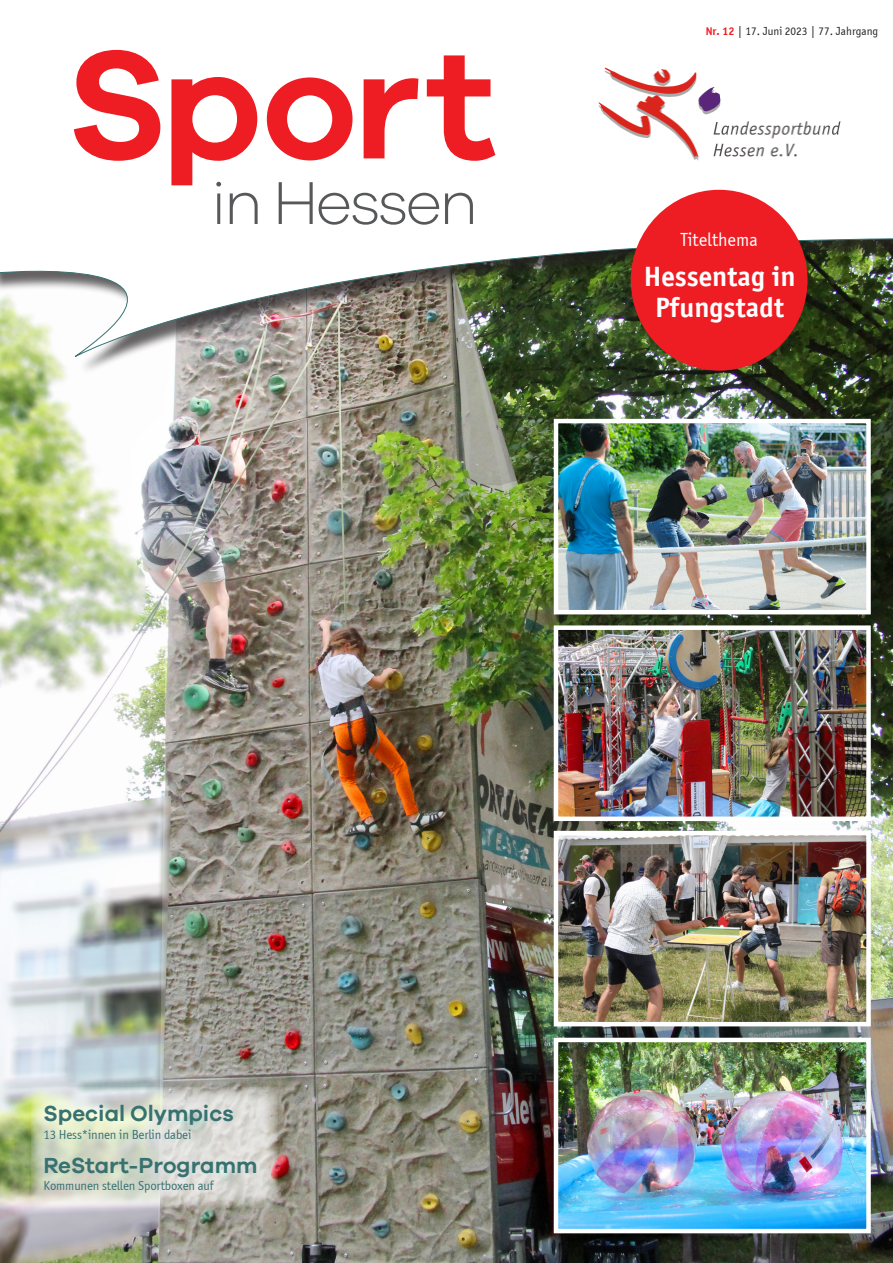
<style>
.page{position:relative;width:893px;height:1263px;background:#fff}
.page>*{position:absolute;margin:0;border:0;box-sizing:border-box;transform-origin:0 0}
.Störer_Sportiv_weiß{font:700 30px/30.6px "Sportiv";color:#fff;text-align:center}
.t1{font:600 22.5px "Galano Grotesque";color:#377271}
.Störer_Sportiv_weiß-2{font:19.5px "Sportiv";color:#fff}
.t2{font:13.5px "Sportiv";letter-spacing:-.01em;color:#377271}
.BU_Sportiv_8_10{font:12px "Sportiv";color:#231f20}
.s1{font-weight:700;color:#ee1d23}
</style>
<div class="page">
<img style="left:0;top:417px;width:893px;height:846px">
<img style="left:0;top:49px;width:893px;height:368px">
<img style="left:598px;top:68px;width:242px;height:92px">
<svg style="left:74px;top:50px;width:421px;height:135px"></svg>
<svg style="left:216px;top:182px;width:257px;height:43px"></svg>
<div style="left:631px;top:190px;width:176px;height:181px;background:#ee1d23;border-radius:50%"></div>
<svg style="left:31px;top:1087px;width:246px;height:121px;background:#d6d8cd"></svg>
<img style="left:559px;top:1043px;width:307px;height:185px">
<div style="left:554px;top:1038px;width:317px;height:195px;border:4px solid #fff"></div>
<img style="left:559px;top:836px;width:307px;height:185px">
<div style="left:554px;top:831px;width:317px;height:195px;border:4px solid #fff"></div>
<img style="left:559px;top:630px;width:307px;height:186px">
<div style="left:554px;top:625px;width:317px;height:196px;border:4px solid #fff"></div>
<img style="left:559px;top:424px;width:307px;height:185px">
<div style="left:554px;top:419px;width:317px;height:195px;border:4px solid #fff"></div>
<h2 class="t1" style="left:44px;top:1100px;width:192px">Special Olympics</h2>
<p class="t2" style="left:44px;top:1126px;width:149px">13 Hess*innen in Berlin dabei</p>
<h2 class="t1" style="left:44px;top:1152px;width:215px">ReStart-Programm</h2>
<p class="t2" style="left:44px;top:1178px;width:172px">Kommunen stellen Sportboxen auf</p>
<p class="BU_Sportiv_8_10" style="left:706px;top:24px;width:174px"><span class="s1">Nr. 12</span> | 17. Juni 2023 | 77. Jahrgang</p>
<p class="Störer_Sportiv_weiß-2" style="left:680px;top:229px;width:79px">Titelthema</p>
<p class="Störer_Sportiv_weiß" style="left:644px;top:261px;width:153px">Hessentag in<br>Pfungstadt</p>
</div>
